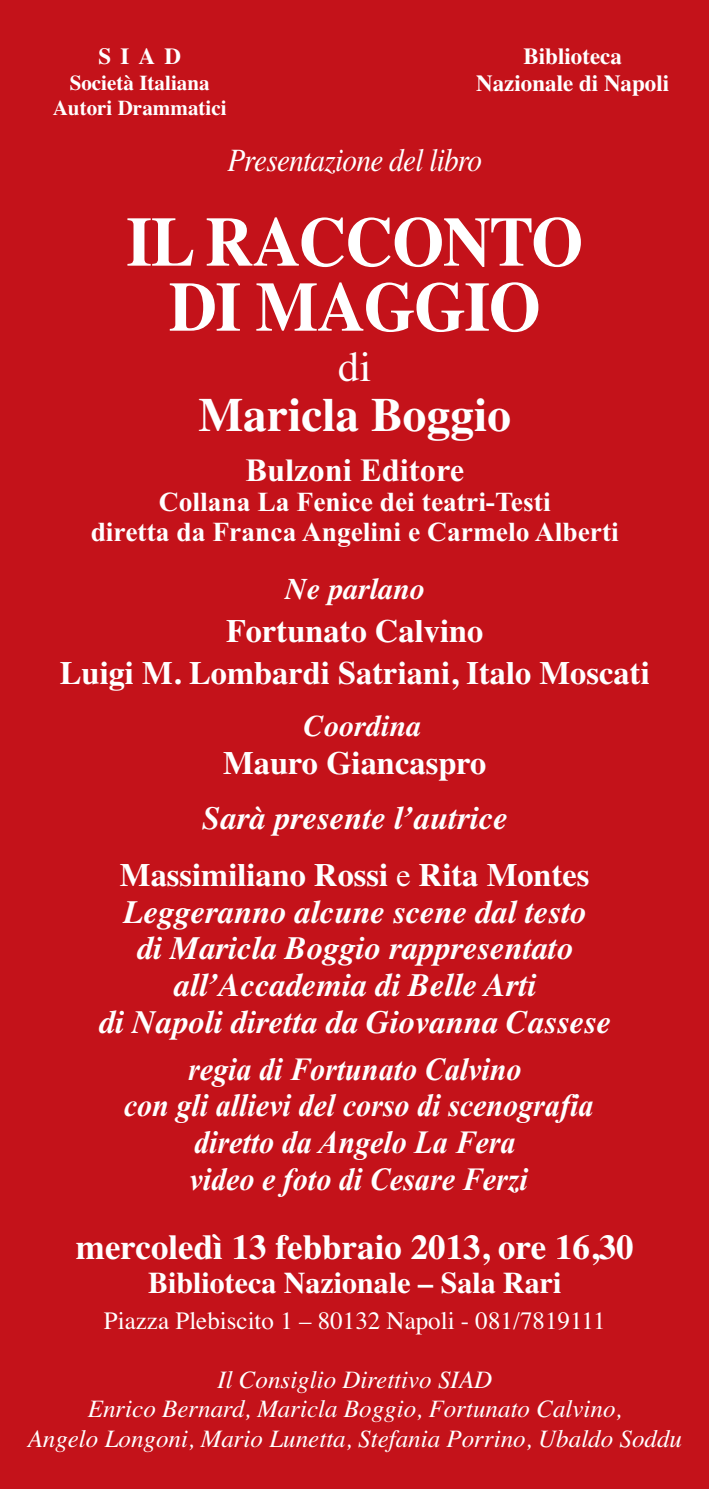
<style>
.page{position:relative;width:709px;height:1489px;background:#fff}
.page>*{position:absolute;margin:0;border:0;box-sizing:border-box;transform-origin:0 0}
.t1{font:700 70px/65px "Times";letter-spacing:-.02em;color:#fff;text-align:center;scale:.95 1}
.t2{font:700 47.5px "Times";color:#fff}
.t3{font:42.5px "Times";color:#fff}
.t4{font:700 35px "Times";color:#fff}
.t5{font:700 32.5px/41.8px "Times";color:#fff;text-align:center}
.t6{font:italic 700 32.5px/36.8px "Times";color:#fff;text-align:center}
.t7{font:italic 700 32.5px/36.8px "Times New Roman";color:#fff;text-align:center;scale:.93 1}
.t8{font:italic 32.5px "Times";letter-spacing:-.025em;color:#fff;scale:.9 1}
.t9{font:700 32.5px "Times New Roman";color:#fff}
.t10{font:700 30px "Times";color:#fff}
.t11{font:italic 700 30px "Times";color:#fff}
.t12{font:700 27.5px/30px "Times New Roman";color:#fff;text-align:center}
.t13{font:italic 25px/29.2px "Times";color:#fff;text-align:center}
.t14{font:25px "Times";color:#fff}
.t15{font:700 23px/27.5px "Times";color:#fff;text-align:center}
.t16{font:700 21px/25.2px "Times";color:#fff;text-align:center}
.s1{font-style:italic}
.s2{font-weight:400}
</style>
<div class="page">
<div style="left:1px;top:0;width:708px;height:1488px;background:#c4121a"></div>
<p class="t15" style="left:98px;top:42px;width:84px">SIAD</p>
<p class="t16" style="left:53px;top:70px;width:175px">Società Italiana<br>Autori Drammatici</p>
<p class="t15" style="left:476px;top:42px;width:194px">Biblioteca<br>Nazionale di Napoli</p>
<h3 class="t8" style="left:227px;top:140px;width:285px">Presentazione del libro</h3>
<h1 class="t1" style="left:126px;top:209px;width:482px">IL RACCONTO<br>DI MAGGIO</h1>
<h3 class="t3" style="left:338px;top:341px;width:35px">di</h3>
<h2 class="t2" style="left:198px;top:386px;width:314px">Maricla Boggio</h2>
<h3 class="t9" style="left:245px;top:450px;width:220px">Bulzoni Editore</h3>
<p class="t12" style="left:91px;top:486px;width:530px">Collana La Fenice dei teatri-Testi<br>diretta da Franca Angelini e Carmelo Alberti</p>
<p class="t11" style="left:285px;top:570px;width:141px">Ne parlano</p>
<h3 class="t5" style="left:60px;top:610px;width:591px">Fortunato Calvino<br>Luigi M. Lombardi Satriani, Italo Moscati</h3>
<p class="t11" style="left:304px;top:708px;width:118px">Coordina</p>
<h3 class="t5" style="left:223px;top:742px;width:265px">Mauro Giancaspro</h3>
<h3 class="t5" style="left:120px;top:789px;width:471px;line-height:57px"><span class="s1">Sarà presente l’autrice<br></span>Massimiliano Rossi <span class="s2">e</span> Rita Montes</h3>
<h3 class="t6" style="left:99px;top:892px;width:513px">Leggeranno alcune scene dal testo<br>di Maricla Boggio rappresentato all’Accademia di Belle Arti<br>di Napoli diretta da Giovanna Cassese</h3>
<h3 class="t7" style="left:124px;top:1049px;width:506px">regia di Fortunato Calvino<br>con gli allievi del corso di scenografia diretto da Angelo La Fera<br>video e foto di Cesare Ferzi</h3>
<h3 class="t4" style="left:76px;top:1226px;width:559px">mercoledì 13 febbraio 2013, ore 16,30</h3>
<p class="t10" style="left:148px;top:1264px;width:415px">Biblioteca Nazionale – Sala Rari</p>
<p class="t14" style="left:104px;top:1306px;width:503px">Piazza Plebiscito 1 – 80132 Napoli - 081/7819111</p>
<p class="t13" style="left:28px;top:1364px;width:656px">Il Consiglio Direttivo SIAD<br>Enrico Bernard, Maricla Boggio, Fortunato Calvino,<br>Angelo Longoni, Mario Lunetta, Stefania Porrino, Ubaldo Soddu</p>
</div>
